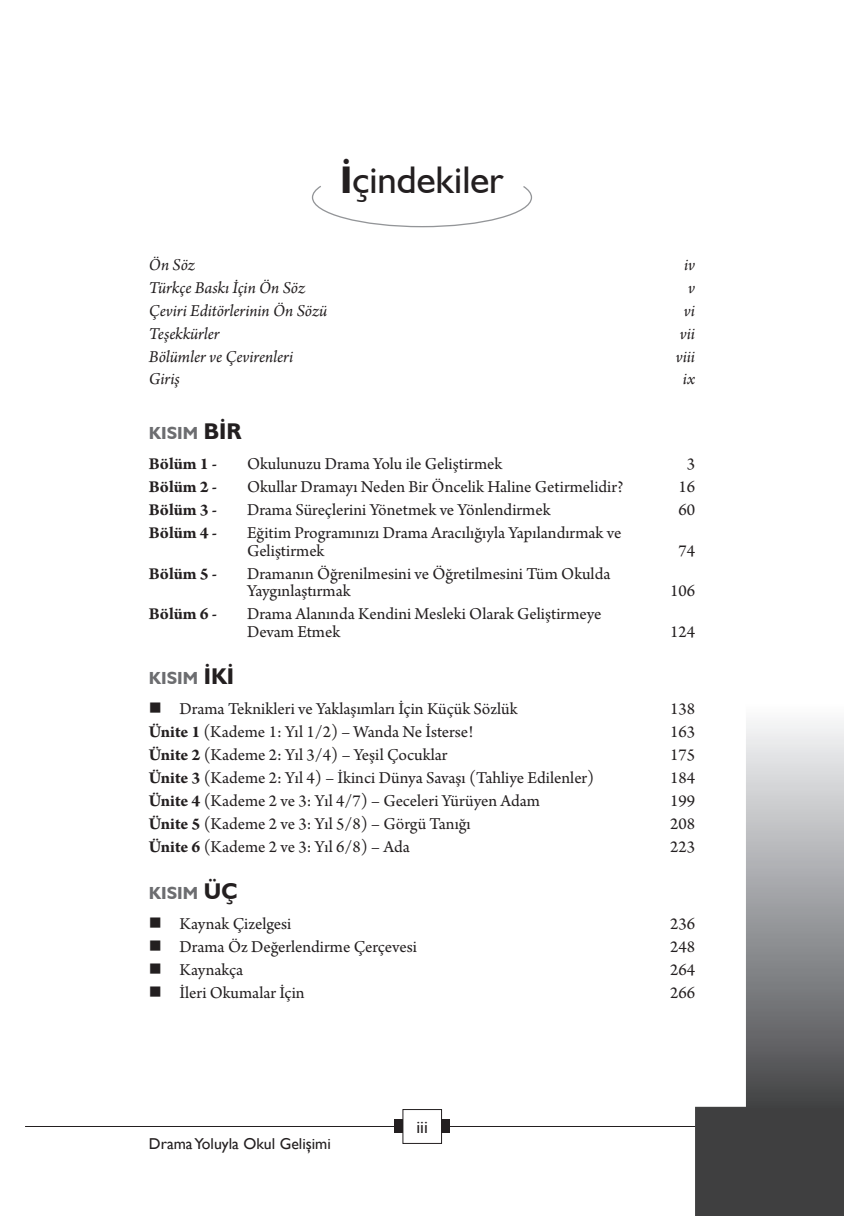
<style>
.page{position:relative;width:844px;height:1216px;background:#fff}
.page>*{position:absolute;margin:0;border:0;box-sizing:border-box;transform-origin:0 0}
.t1{font:38.5px "Humanist 521 BT";color:#231f20}
.METİN_copy_2{font:17.5px/17.5px "Arno Pro";color:#231f20}
.METİN_copy_2-2{font:italic 17.5px "Arno Pro";color:#231f20}
.METİN_copy_2-3{font:700 17.5px "Arno Pro";color:#231f20}
.METİN_copy_2-4{font:700 17.5px "Humanist 521 BT";color:#6c6d70}
.t2{font:17.5px "Gill Sans";color:#231f20}
.t3{font:15.75px "Gill Sans";color:#231f20}
.s1{font-weight:700}
.s2{font-size:22.75px;color:#231f20}
</style>
<div class="page">
<div style="left:402px;top:1109px;width:40px;height:34px;border:1px solid #231f20"></div>
<hr style="left:25px;top:1125px;width:372px;height:1px;background:#231f20">
<div style="left:394px;top:1119px;width:8px;height:14px;background:#231f20"></div>
<hr style="left:449px;top:1125px;width:321px;height:1px;background:#231f20">
<div style="left:441px;top:1119px;width:8px;height:14px;background:#231f20"></div>
<svg style="left:694px;top:721px;width:149px;height:494px"></svg>
<svg style="left:311px;top:186px;width:221px;height:42px"></svg>
<p class="t1" style="left:340px;top:156px;width:165px"><span class="s1">İ</span>çindekiler</p>
<p class="METİN_copy_2-2" style="left:149px;top:254px;width:48px">Ön Söz</p>
<p class="METİN_copy_2-2" style="left:684px;top:254px;width:12px">iv</p>
<p class="METİN_copy_2-2" style="left:149px;top:277px;width:158px">Türkçe Baskı İçin Ön Söz</p>
<p class="METİN_copy_2-2" style="left:688px;top:277px;width:8px">v</p>
<p class="METİN_copy_2-2" style="left:149px;top:300px;width:180px">Çeviri Editörlerinin Ön Sözü</p>
<p class="METİN_copy_2-2" style="left:683px;top:300px;width:13px">vi</p>
<p class="METİN_copy_2-2" style="left:149px;top:323px;width:72px">Teşekkürler</p>
<p class="METİN_copy_2-2" style="left:679px;top:323px;width:17px">vii</p>
<p class="METİN_copy_2-2" style="left:149px;top:346px;width:146px">Bölümler ve Çevirenleri</p>
<p class="METİN_copy_2-2" style="left:675px;top:346px;width:21px">viii</p>
<p class="METİN_copy_2-2" style="left:149px;top:369px;width:32px">Giriş</p>
<p class="METİN_copy_2-2" style="left:682px;top:369px;width:14px">ix</p>
<p class="METİN_copy_2-4" style="left:149px;top:422px;width:94px">KISIM <span class="s2">BİR</span></p>
<p class="METİN_copy_2-3" style="left:149px;top:454px;width:70px">Bölüm 1 -</p>
<p class="METİN_copy_2" style="left:247px;top:456px;width:257px">Okulunuzu Drama Yolu ile Geliştirmek</p>
<p class="METİN_copy_2" style="left:686px;top:456px;width:10px">3</p>
<p class="METİN_copy_2-3" style="left:149px;top:477px;width:70px">Bölüm 2 -</p>
<p class="METİN_copy_2" style="left:247px;top:479px;width:378px">Okullar Dramayı Neden Bir Öncelik Haline Getirmelidir?</p>
<p class="METİN_copy_2" style="left:678px;top:479px;width:18px">16</p>
<p class="METİN_copy_2-3" style="left:149px;top:500px;width:70px">Bölüm 3 -</p>
<p class="METİN_copy_2" style="left:247px;top:502px;width:305px">Drama Süreçlerini Yönetmek ve Yönlendirmek</p>
<p class="METİN_copy_2" style="left:678px;top:502px;width:18px">60</p>
<p class="METİN_copy_2-3" style="left:149px;top:523px;width:70px">Bölüm 4 -</p>
<p class="METİN_copy_2" style="left:247px;top:525px;width:376px">Eğitim Programınızı Drama Aracılığıyla Yapılandırmak ve<br>Geliştirmek</p>
<p class="METİN_copy_2" style="left:678px;top:542px;width:18px">74</p>
<p class="METİN_copy_2-3" style="left:149px;top:563px;width:70px">Bölüm 5 -</p>
<p class="METİN_copy_2" style="left:247px;top:565px;width:365px">Dramanın Öğrenilmesini ve Öğretilmesini Tüm Okulda<br>Yaygınlaştırmak</p>
<p class="METİN_copy_2-3" style="left:149px;top:603px;width:70px">Bölüm 6 -</p>
<p class="METİN_copy_2" style="left:247px;top:606px;width:356px">Drama Alanında Kendini Mesleki Olarak Geliştirmeye<br>Devam Etmek</p>
<p class="METİN_copy_2" style="left:669px;top:583px;width:26px">106</p>
<p class="METİN_copy_2" style="left:669px;top:623px;width:26px">124</p>
<p class="METİN_copy_2-4" style="left:149px;top:667px;width:87px">KISIM <span class="s2">İKİ</span></p>
<p class="METİN_copy_2" style="left:179px;top:701px;width:339px">Drama Teknikleri ve Yaklaşımları İçin Küçük Sözlük</p>
<p class="METİN_copy_2" style="left:670px;top:701px;width:26px">138</p>
<p class="METİN_copy_2" style="left:149px;top:724px;width:326px"><span class="s1">Ünite 1</span> (Kademe 1: Yıl 1/2) – Wanda Ne İsterse!</p>
<p class="METİN_copy_2" style="left:669px;top:724px;width:26px">163</p>
<p class="METİN_copy_2" style="left:149px;top:747px;width:300px"><span class="s1">Ünite 2</span> (Kademe 2: Yıl 3/4) – Yeşil Çocuklar</p>
<p class="METİN_copy_2" style="left:669px;top:747px;width:26px">175</p>
<p class="METİN_copy_2" style="left:149px;top:770px;width:446px"><span class="s1">Ünite 3</span> (Kademe 2: Yıl 4) – İkinci Dünya Savaşı (Tahliye Edilenler)</p>
<p class="METİN_copy_2" style="left:669px;top:770px;width:26px">184</p>
<p class="METİN_copy_2" style="left:149px;top:792px;width:392px"><span class="s1">Ünite 4</span> (Kademe 2 ve 3: Yıl 4/7) – Geceleri Yürüyen Adam</p>
<p class="METİN_copy_2" style="left:669px;top:792px;width:26px">199</p>
<p class="METİN_copy_2" style="left:149px;top:815px;width:323px"><span class="s1">Ünite 5</span> (Kademe 2 ve 3: Yıl 5/8) – Görgü Tanığı</p>
<p class="METİN_copy_2" style="left:669px;top:815px;width:26px">208</p>
<p class="METİN_copy_2" style="left:149px;top:838px;width:262px"><span class="s1">Ünite 6</span> (Kademe 2 ve 3: Yıl 6/8) – Ada</p>
<p class="METİN_copy_2" style="left:669px;top:838px;width:26px">223</p>
<p class="METİN_copy_2-4" style="left:149px;top:882px;width:90px">KISIM <span class="s2">ÜÇ</span></p>
<p class="METİN_copy_2" style="left:179px;top:916px;width:113px">Kaynak Çizelgesi</p>
<p class="METİN_copy_2" style="left:670px;top:916px;width:26px">236</p>
<p class="METİN_copy_2" style="left:179px;top:939px;width:239px">Drama Öz Değerlendirme Çerçevesi</p>
<p class="METİN_copy_2" style="left:670px;top:939px;width:26px">248</p>
<p class="METİN_copy_2" style="left:179px;top:962px;width:65px">Kaynakça</p>
<p class="METİN_copy_2" style="left:670px;top:962px;width:26px">264</p>
<p class="METİN_copy_2" style="left:179px;top:985px;width:127px">İleri Okumalar İçin</p>
<p class="METİN_copy_2" style="left:670px;top:985px;width:26px">266</p>
<p class="t3" style="left:149px;top:1134px;width:183px">Drama Yoluyla Okul Gelişimi</p>
<p class="t2" style="left:416px;top:1116px;width:13px">iii</p>
</div>
